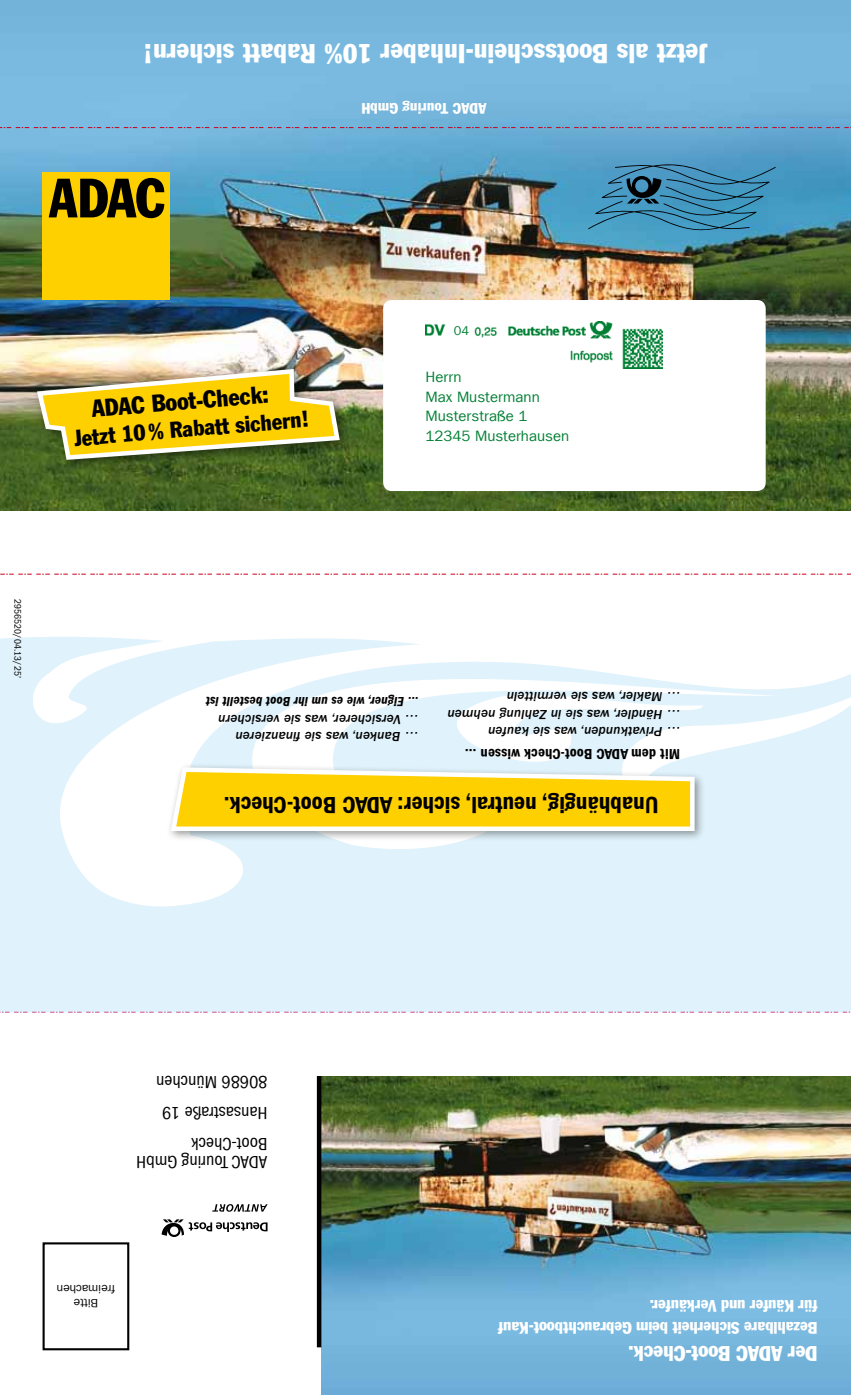
<style>
.page{position:relative;width:851px;height:1395px;background:#fff}
.page>*{position:absolute;margin:0;border:0;box-sizing:border-box;transform-origin:0 0}
.t1{font:27px "ADAC Franklin Gothic Pro";letter-spacing:.01em;color:#fff}
.t2{font:24px "Franklin Gothic LT Com Dm Cn";color:#000}
.t3{font:24px "ADAC Franklin Gothic Pro";color:#000}
.t4{font:22.5px "ADAC Franklin Gothic Pro";color:#000}
.t5{font:21px "ADAC Franklin Gothic Pro";color:#fff}
.t6{font:condensed 18px/18px "Franklin Gothic LT Com";color:#000}
.t7{font:16.5px/21.6px "ADAC Franklin Gothic Pro";color:#fff}
.t8{font:15px/19.5px "Franklin Gothic LT Com";color:#007f33}
.t9{font:15px "Franklin Gothic LT Com Dm Cn";letter-spacing:.01em;color:#000}
.t10{font:15px "ADAC Franklin Gothic Pro";letter-spacing:.01em;color:#fff}
.t11{font:italic 500 13.5px/17.5px "Franklin Gothic LT Com";letter-spacing:.01em;color:#000}
.t12{font:13.5px "Franklin Gothic LT Com Dm Cn It";letter-spacing:.01em;color:#000}
.t13{font:12.75px "Franklin Gothic LT Com";color:#007f33}
.t14{font:12px/14.4px "Franklin Gothic LT Com";color:#000;text-align:center}
.t15{font:condensed 9.75px "Franklin Gothic LT Com";letter-spacing:.01em;color:#000}
</style>
<div class="page">
<div style="left:0;top:504px;width:850px;height:508px;background:#e0f2fb"></div>
<svg style="left:0;top:510px;width:850px;height:397px;fill:#fff"></svg>
<img style="left:0;top:0;width:850px;height:510px">
<img style="left:321px;top:1076px;width:529px;height:319px">
<div style="left:32px;top:364px;width:317px;height:106px;background:#000;opacity:.5"></div>
<img style="left:34px;top:0;width:308px;height:463px">
<svg style="left:588px;top:163px;width:187px;height:70px;background:#3e88ad"></svg>
<div style="left:43px;top:172px;width:127px;height:128px;background:#ffd000"></div>
<svg style="left:49px;top:178px;width:115px;height:40px"></svg>
<div style="left:43px;top:1242px;width:86px;height:108px;border:2px solid #000"></div>
<hr style="left:317px;top:1076px;width:4px;height:271px;background:#000">
<div style="left:165px;top:762px;width:539px;height:79px;background:#000;opacity:.4"></div>
<svg style="left:168px;top:765px;width:528px;height:69px;background:#f8d949"></svg>
<svg style="left:162px;top:1219px;width:105px;height:18px"></svg>
<svg style="left:212px;top:1204px;width:55px;height:7px"></svg>
<svg style="left:0;top:127px;width:850px;height:1px"></svg>
<svg style="left:0;top:1012px;width:850px;height:1px"></svg>
<svg style="left:0;top:574px;width:850px;height:1px"></svg>
<div style="left:383px;top:300px;width:382px;height:191px;background:#fff;border-radius:9px"></div>
<img style="left:425px;top:321px;width:237px;height:48px">
<div style="left:453px;top:326px;width:18px;height:30px;background:#fff"></div>
<h1 class="t1" style="left:707px;top:70px;width:565px;rotate:-180deg">Jetzt als Bootsschein-Inhaber 10% Rabatt sichern!</h1>
<p class="t10" style="left:486px;top:118px;width:126px;rotate:-180deg">ADAC Touring GmbH</p>
<h2 class="t3" style="left:91px;top:395px;width:179px;rotate:-5deg">ADAC Boot-Check:</h2>
<h3 class="t4" style="left:73px;top:425px;width:237px;rotate:-5deg">Jetzt 10% Rabatt sichern!</h3>
<p class="t13" style="left:453px;top:323px;width:17px">04</p>
<p class="t8" style="left:425px;top:368px;width:145px">Herrn<br>Max Mustermann<br>Musterstraße 1<br>12345 Musterhausen</p>
<p class="t15" style="left:23px;top:598px;width:81px;rotate:90deg">2956520/04.13/25’</p>
<p class="t12" style="left:418px;top:709px;width:213px;rotate:-180deg">… Eigner, wie es um ihr Boot bestellt ist</p>
<p class="t11" style="left:418px;top:745px;width:201px;rotate:-180deg">… Banken, was sie finanzieren<br>… Versicherer, was sie versichern</p>
<p class="t11" style="left:680px;top:740px;width:234px;rotate:-180deg">… Privatkunden, was sie kaufen<br>… Händler, was sie in Zahlung nehmen … Makler, was sie vermitteln</p>
<p class="t9" style="left:680px;top:762px;width:216px;rotate:-180deg">Mit dem ADAC Boot-Check wissen …</p>
<h2 class="t2" style="left:658px;top:818px;width:436px;rotate:-180deg">Unabhängig, neutral, sicher: ADAC Boot-Check.</h2>
<h3 class="t6" style="left:267px;top:1128px;width:113px;line-height:30.8px;rotate:-180deg">Hansastraße 19<br>80686 München</h3>
<h3 class="t6" style="left:267px;top:1170px;width:133px;rotate:-180deg">ADAC Touring GmbH<br>Boot-Check</h3>
<p class="t14" style="left:115px;top:1310px;width:60px;rotate:-180deg">Bitte freimachen</p>
<p class="t7" style="left:817px;top:1338px;width:320px;rotate:-180deg">Bezahlbare Sicherheit beim Gebrauchtboot-Kauf für Käufer und Verkäufer.</p>
<h3 class="t5" style="left:817px;top:1366px;width:191px;rotate:-180deg">Der ADAC Boot-Check.</h3>
</div>
